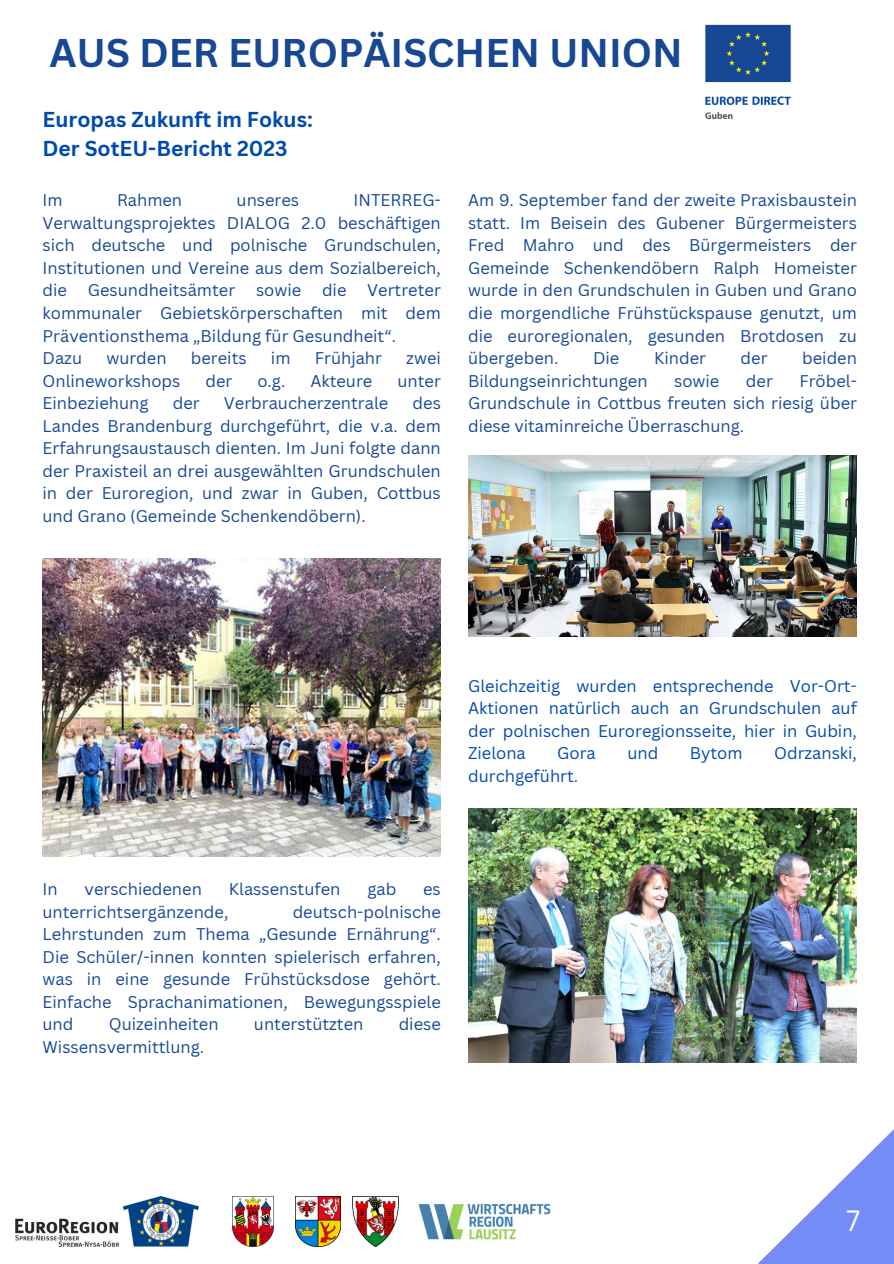
<style>
.page{position:relative;width:894px;height:1264px;background:#fff}
.page>*{position:absolute;margin:0;border:0;box-sizing:border-box;transform-origin:0 0}
.t1{font:700 39px "Canva Sans";color:#184893}
.t2{font:28.5px "Canva Sans";color:#fff}
.t3{font:700 21px/29.2px "Canva Sans";color:#004aad}
.t4{font:16.5px/22.5px "Canva Sans";color:#174895;text-align:justify}
.t5{font:16.5px/22.5px "Canva Sans";color:#004aad;text-align:justify}
</style>
<div class="page">
<svg style="left:758px;top:1130px;width:135px;height:133px"></svg>
<img style="left:705px;top:24px;width:86px;height:96px">
<img style="left:15px;top:1196px;width:184px;height:50px">
<img style="left:233px;top:1196px;width:40px;height:50px">
<img style="left:295px;top:1196px;width:45px;height:50px">
<img style="left:352px;top:1196px;width:47px;height:50px">
<img style="left:418px;top:1203px;width:133px;height:37px">
<img style="left:43px;top:559px;width:397px;height:297px">
<img style="left:468px;top:455px;width:388px;height:181px">
<img style="left:468px;top:808px;width:388px;height:254px">
<p class="t1" style="left:49px;top:26px;width:634px">AUS DER EUROPÄISCHEN UNION</p>
<p class="t3" style="left:43px;top:104px;width:272px">Europas Zukunft im Fokus:<br>Der SotEU-Bericht 2023</p>
<p class="t4" style="left:43px;top:189px;width:22px">Im</p>
<p class="t4" style="left:117px;top:189px;width:67px">Rahmen</p>
<p class="t4" style="left:236px;top:189px;width:64px">unseres</p>
<p class="t4" style="left:43px;top:189px;width:400px;text-indent:311px">INTERREG-Verwaltungsprojektes DIALOG 2.0 beschäftigen sich deutsche und polnische Grundschulen, Institutionen und Vereine aus dem Sozialbereich, die</p>
<p class="t4" style="left:88px;top:279px;width:149px">Gesundheitsämter</p>
<p class="t4" style="left:256px;top:279px;width:47px">sowie</p>
<p class="t4" style="left:322px;top:279px;width:26px">die</p>
<p class="t4" style="left:43px;top:279px;width:399px;text-indent:324px">Vertreter kommunaler Gebietskörperschaften mit dem Präventionsthema „Bildung für Gesundheit“.</p>
<p class="t4" style="left:43px;top:346px;width:41px">Dazu</p>
<p class="t4" style="left:106px;top:346px;width:62px">wurden</p>
<p class="t4" style="left:191px;top:346px;width:57px">bereits</p>
<p class="t4" style="left:271px;top:346px;width:21px">im</p>
<p class="t4" style="left:315px;top:346px;width:69px">Frühjahr</p>
<p class="t4" style="left:406px;top:346px;width:36px">zwei</p>
<p class="t4" style="left:43px;top:369px;width:139px">Onlineworkshops</p>
<p class="t4" style="left:205px;top:369px;width:28px">der</p>
<p class="t4" style="left:257px;top:369px;width:29px">o.g.</p>
<p class="t4" style="left:310px;top:369px;width:63px">Akteure</p>
<p class="t4" style="left:397px;top:369px;width:45px">unter</p>
<p class="t4" style="left:43px;top:391px;width:107px">Einbeziehung</p>
<p class="t4" style="left:173px;top:391px;width:28px">der</p>
<p class="t4" style="left:224px;top:391px;width:166px">Verbraucherzentrale</p>
<p class="t4" style="left:43px;top:391px;width:400px;text-indent:370px">des Landes Brandenburg durchgeführt, die v.a. dem Erfahrungsaustausch dienten. Im Juni folgte dann der Praxisteil an drei ausgewählten Grundschulen in der Euroregion, und zwar in Guben, Cottbus und Grano (Gemeinde Schenkendöbern).</p>
<p class="t4" style="left:468px;top:189px;width:390px">Am 9. September fand der zweite Praxisbaustein statt. Im Beisein des Gubener Bürgermeisters Fred Mahro und des Bürgermeisters der Gemeinde Schenkendöbern Ralph Homeister wurde in den Grundschulen in Guben und Grano die morgendliche Frühstückspause genutzt, um die euroregionalen, gesunden Brotdosen zu übergeben.</p>
<p class="t4" style="left:593px;top:346px;width:28px">Die</p>
<p class="t4" style="left:653px;top:346px;width:53px">Kinder</p>
<p class="t4" style="left:740px;top:346px;width:28px">der</p>
<p class="t4" style="left:802px;top:346px;width:56px">beiden</p>
<p class="t4" style="left:468px;top:369px;width:181px">Bildungseinrichtungen</p>
<p class="t4" style="left:674px;top:369px;width:47px">sowie</p>
<p class="t4" style="left:745px;top:369px;width:28px">der</p>
<p class="t4" style="left:468px;top:369px;width:390px;text-indent:331px">Fröbel-Grundschule in Cottbus freuten sich riesig über diese vitaminreiche Überraschung.</p>
<p class="t5" style="left:468px;top:674px;width:390px">Gleichzeitig wurden entsprechende Vor-Ort-Aktionen natürlich auch an Grundschulen auf der polnischen Euroregionsseite, hier in Gubin, Zielona</p>
<p class="t5" style="left:557px;top:741px;width:40px">Gora</p>
<p class="t5" style="left:627px;top:741px;width:32px">und</p>
<p class="t5" style="left:689px;top:741px;width:54px">Bytom</p>
<p class="t5" style="left:774px;top:741px;width:84px">Odrzanski,</p>
<p class="t5" style="left:468px;top:764px;width:112px">durchgeführt.</p>
<p class="t4" style="left:43px;top:877px;width:17px">In</p>
<p class="t4" style="left:85px;top:877px;width:119px">verschiedenen</p>
<p class="t4" style="left:229px;top:877px;width:113px">Klassenstufen</p>
<p class="t4" style="left:367px;top:877px;width:30px">gab</p>
<p class="t4" style="left:423px;top:877px;width:19px">es</p>
<p class="t4" style="left:43px;top:899px;width:187px">unterrichtsergänzende,</p>
<p class="t4" style="left:43px;top:899px;width:400px;text-indent:250px">deutsch-polnische Lehrstunden zum Thema „Gesunde Ernährung“.<br>Die Schüler/-innen konnten spielerisch erfahren, was in eine gesunde Frühstücksdose gehört.<br>Einfache Sprachanimationen, Bewegungsspiele und</p>
<p class="t4" style="left:109px;top:1012px;width:111px">Quizeinheiten</p>
<p class="t4" style="left:254px;top:1012px;width:111px">unterstützten</p>
<p class="t4" style="left:398px;top:1012px;width:44px">diese</p>
<p class="t4" style="left:43px;top:1034px;width:163px">Wissensvermittlung.</p>
<p class="t2" style="left:845px;top:1200px;width:16px">7</p>
</div>
